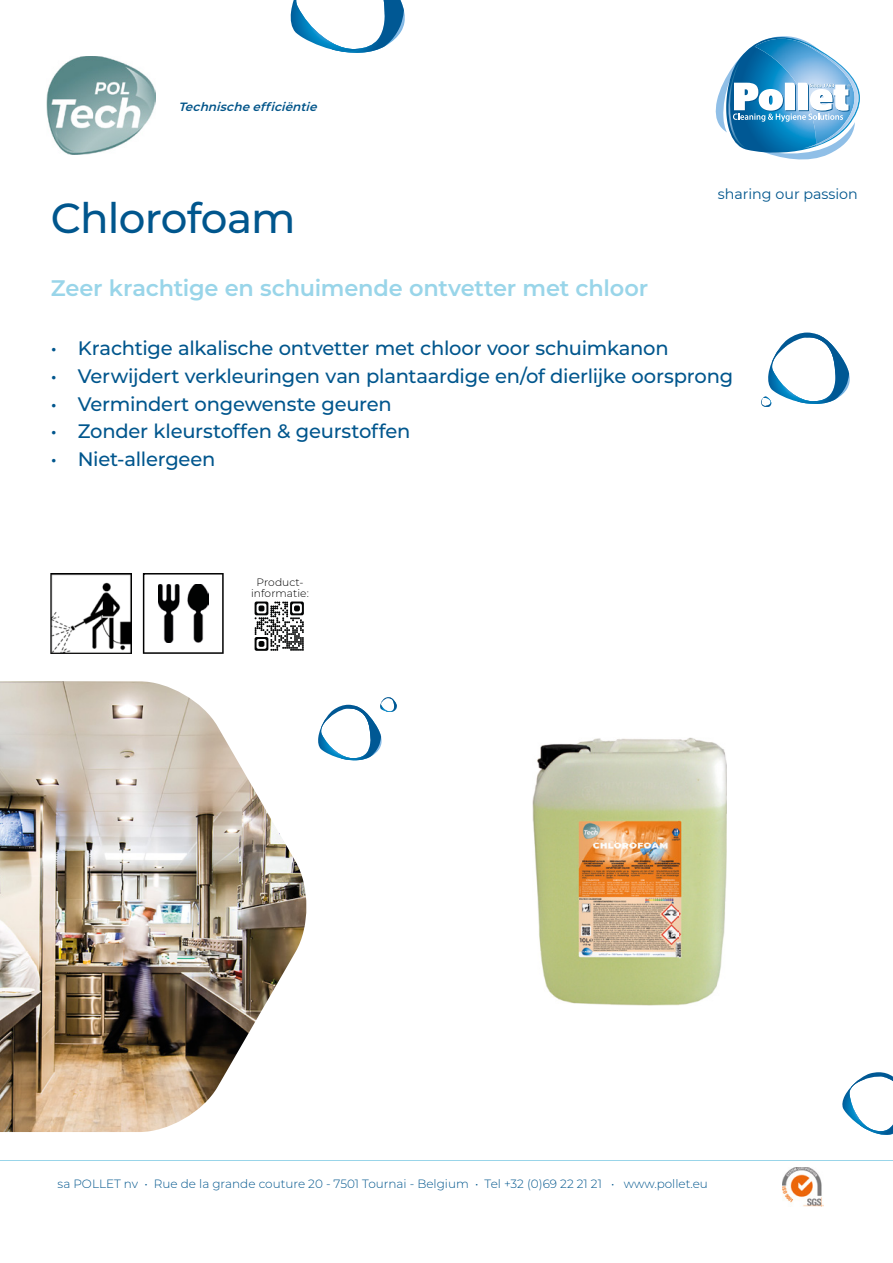
<style>
.page{position:relative;width:893px;height:1263px;background:#fff}
.page>*{position:absolute;margin:0;border:0;box-sizing:border-box;transform-origin:0 0}
.t1{font:500 42px "Montserrat";letter-spacing:-.02em;color:#00568d}
.t2{font:600 22.5px "Montserrat";letter-spacing:-.01em;color:#99d5e9}
.t3{font:500 19.5px "Montserrat";letter-spacing:-.01em;color:#00568d}
.t4{font:14.25px "Montserrat";color:#00568d}
.t5{font:300 12px "Montserrat";color:#00568d}
.t6{font:italic 600 12px "Montserrat";color:#005489}
.t7{font:300 10.65px/10.6px "Montserrat";letter-spacing:.005em;color:#000;text-align:center}
</style>
<div class="page">
<svg style="left:842px;top:1072px;width:51px;height:63px"></svg>
<img style="left:783px;top:1167px;width:40px;height:40px">
<svg style="left:761px;top:333px;width:89px;height:74px"></svg>
<svg style="left:290px;top:0;width:115px;height:53px"></svg>
<svg style="left:318px;top:697px;width:79px;height:64px"></svg>
<img style="left:47px;top:56px;width:109px;height:98px">
<hr style="left:0;top:1160px;width:893px;height:1px;background:#99d5e9">
<img style="left:533px;top:737px;width:194px;height:268px">
<img style="left:0;top:681px;width:307px;height:451px">
<svg style="left:143px;top:573px;width:81px;height:81px"></svg>
<img style="left:158px;top:584px;width:50px;height:59px">
<svg style="left:255px;top:601px;width:49px;height:50px"></svg>
<img style="left:51px;top:573px;width:81px;height:80px">
<img style="left:855px;top:81px;width:4px;height:35px">
<svg style="left:715px;top:36px;width:140px;height:124px"></svg>
<p class="t6" style="left:178px;top:99px;width:144px">Technischeefficiëntie</p>
<h1 class="t1" style="left:51px;top:189px;width:246px">Chlorofoam</h1>
<p class="t2" style="left:51px;top:272px;width:599px">Zeer krachtige en schuimende ontvetter met chloor</p>
<p class="t4" style="left:718px;top:184px;width:142px">sharing our passion</p>
<p class="t3" style="left:51px;top:335px;width:619px">• Krachtige alkalische ontvetter met chloor voor schuimkanon</p>
<p class="t3" style="left:51px;top:363px;width:684px">• Verwijdert verkleuringen van plantaardige en/of dierlijke oorsprong</p>
<p class="t3" style="left:51px;top:390px;width:343px">• Vermindert ongewenste geuren</p>
<p class="t3" style="left:51px;top:418px;width:361px">• Zonder kleurstoffen &amp; geurstoffen</p>
<p class="t3" style="left:51px;top:446px;width:166px">• Niet-allergeen</p>
<p class="t7" style="left:251px;top:577px;width:59px">Product&shy;informatie:</p>
<p class="t5" style="left:58px;top:1175px;width:652px">sa POLLET nv • Rue de la grande couture 20 - 7501 Tournai - Belgium • Tel +32 (0)69 22 21 21 • www.pollet.eu</p>
</div>
